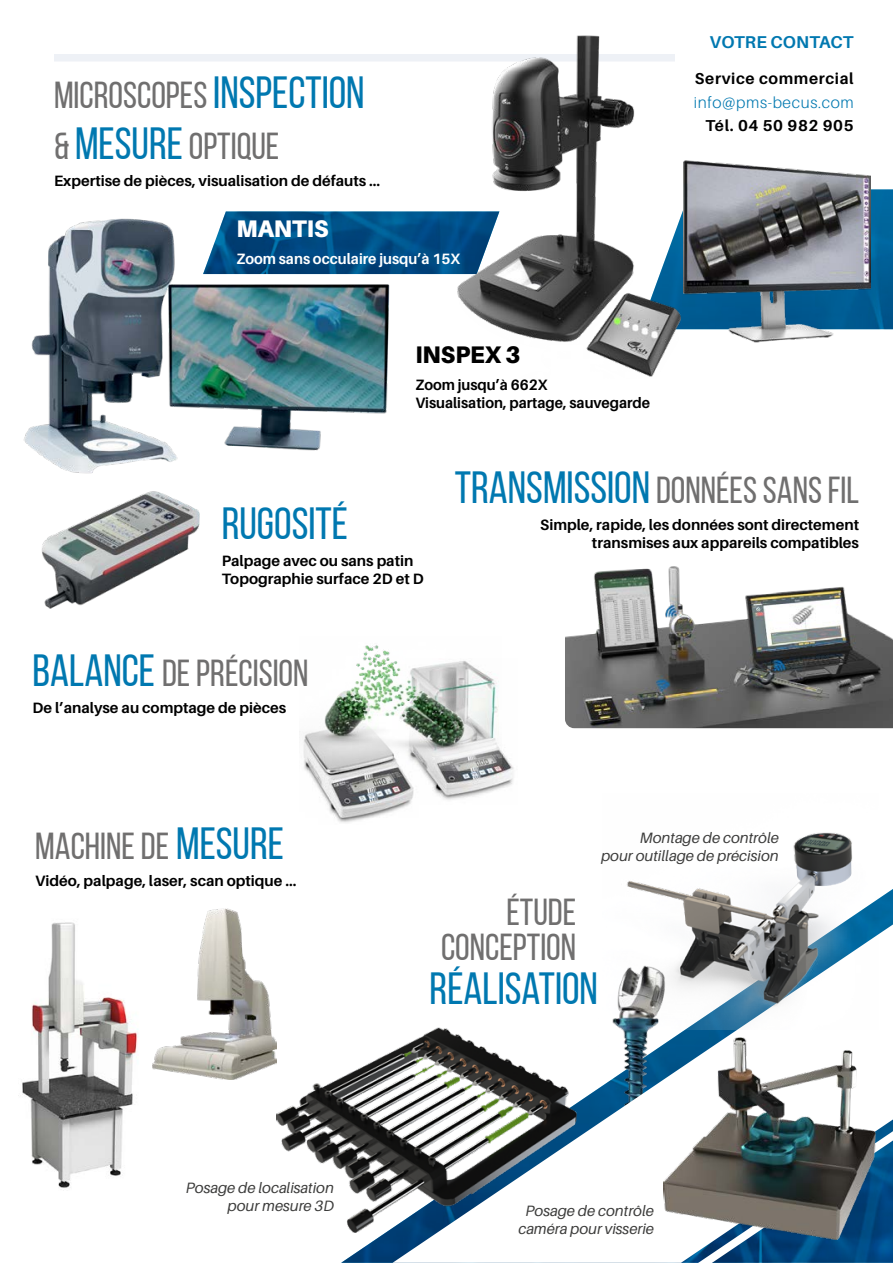
<style>
.page{position:relative;width:893px;height:1263px;background:#fff}
.page>*{position:absolute;margin:0;border:0;box-sizing:border-box;transform-origin:0 0}
.t1{font:45px "Bebas Neue";color:#0078b0}
.t2{font:37.5px/51px "Bebas Neue";color:#706f6f}
.t3{font:900 24px "Aileron";color:#000;scale:.96 1}
.t4{font:900 24px "Aileron";color:#fff;scale:.96 1}
.t5{font:700 17.1px "Aileron";letter-spacing:.005em;color:#0078b0}
.t6{font:700 15.75px "Aileron";letter-spacing:.04em;color:#000}
.t7{font:300 15.75px "Aileron";letter-spacing:.04em;color:#0078b0}
.t8{font:700 15px/18px "Aileron";color:#000}
.t9{font:italic 15px/18px "Aileron";color:#3c3c3b;text-align:right}
.t10{font:700 15px/18px "Aileron";color:#000;scale:.96 1}
.t11{font:700 15px "Aileron";color:#fff;scale:.96 1}
.s1{font-size:45px;color:#0078b0}
</style>
<div class="page">
<img style="left:397px;top:211px;width:54px;height:63px">
<img style="left:870px;top:189px;width:23px;height:140px">
<img style="left:341px;top:889px;width:552px;height:374px">
<div style="left:54px;top:54px;width:785px;height:8px;background:#eef1f6"></div>
<img style="left:299px;top:731px;width:215px;height:92px">
<img style="left:300px;top:645px;width:202px;height:125px">
<div style="left:675px;top:25px;width:179px;height:116px;background:#fff"></div>
<svg style="left:392px;top:924px;width:501px;height:339px"></svg>
<svg style="left:698px;top:1131px;width:195px;height:132px;background:#18588c"></svg>
<img style="left:277px;top:1027px;width:299px;height:205px">
<img style="left:451px;top:35px;width:232px;height:342px">
<img style="left:602px;top:832px;width:276px;height:197px">
<img style="left:663px;top:1037px;width:212px;height:202px">
<img style="left:41px;top:491px;width:159px;height:118px">
<img style="left:22px;top:922px;width:116px;height:266px">
<img style="left:152px;top:908px;width:125px;height:171px">
<img style="left:683px;top:160px;width:187px;height:183px">
<img style="left:565px;top:566px;width:328px;height:162px">
<img style="left:23px;top:211px;width:374px;height:263px">
<h2 class="t2" style="left:54px;top:69px;width:312px">MICROSCOPES <span class="s1">INSPECTION </span>&amp; <span class="s1">MESURE</span> OPTIQUE</h2>
<p class="t8" style="left:54px;top:172px;width:328px">Expertise de pièces, visualisation de défauts ...</p>
<h3 class="t4" style="left:236px;top:215px;width:97px">MANTIS</h3>
<p class="t11" style="left:236px;top:251px;width:235px">Zoom sans occulaire jusqu’à 15X</p>
<h3 class="t3" style="left:415px;top:341px;width:111px">INSPEX 3</h3>
<p class="t10" style="left:415px;top:376px;width:246px">Zoom jusqu’à 662X<br>Visualisation, partage, sauvegarde</p>
<p class="t5" style="left:710px;top:33px;width:146px">VOTRE CONTACT</p>
<p class="t6" style="left:695px;top:70px;width:160px">Service commercial</p>
<p class="t7" style="left:694px;top:94px;width:161px">info@pms-becus.com</p>
<p class="t6" style="left:705px;top:117px;width:150px">Tél. 04 50 982 905</p>
<h1 class="t1" style="left:222px;top:499px;width:128px">RUGOSITÉ</h1>
<p class="t8" style="left:222px;top:552px;width:203px">Palpage avec ou sans patin<br>Topographie surface 2D et D</p>
<h2 class="t2" style="left:33px;top:647px;width:277px"><span class="s1">BALANCE</span> DE PRÉCISION</h2>
<p class="t8" style="left:33px;top:699px;width:255px">De l’analyse au comptage de pièces</p>
<h2 class="t2" style="left:455px;top:464px;width:406px"><span class="s1">TRANSMISSION</span> DONNÉES SANS FIL</h2>
<p class="t8" style="left:540px;top:516px;width:320px;text-align:right">Simple, rapide, les données sont directement transmises aux appareils compatibles</p>
<h2 class="t2" style="left:35px;top:820px;width:250px">MACHINE DE <span class="s1">MESURE</span></h2>
<p class="t8" style="left:35px;top:871px;width:263px">Vidéo, palpage, laser, scan optique ...</p>
<h2 class="t2" style="left:506px;top:886px;width:71px">ÉTUDE</h2>
<h2 class="t2" style="left:441px;top:921px;width:137px">CONCEPTION</h2>
<p class="t9" style="left:601px;top:829px;width:179px">Montage de contrôle<br>pour outillage de précision</p>
<h1 class="t1" style="left:430px;top:964px;width:170px">RÉALISATION</h1>
<p class="t9" style="left:186px;top:1178px;width:150px">Posage de localisation pour mesure 3D</p>
<p class="t9" style="left:518px;top:1202px;width:137px;text-align:center">Posage de contrôle caméra pour visserie</p>
</div>
